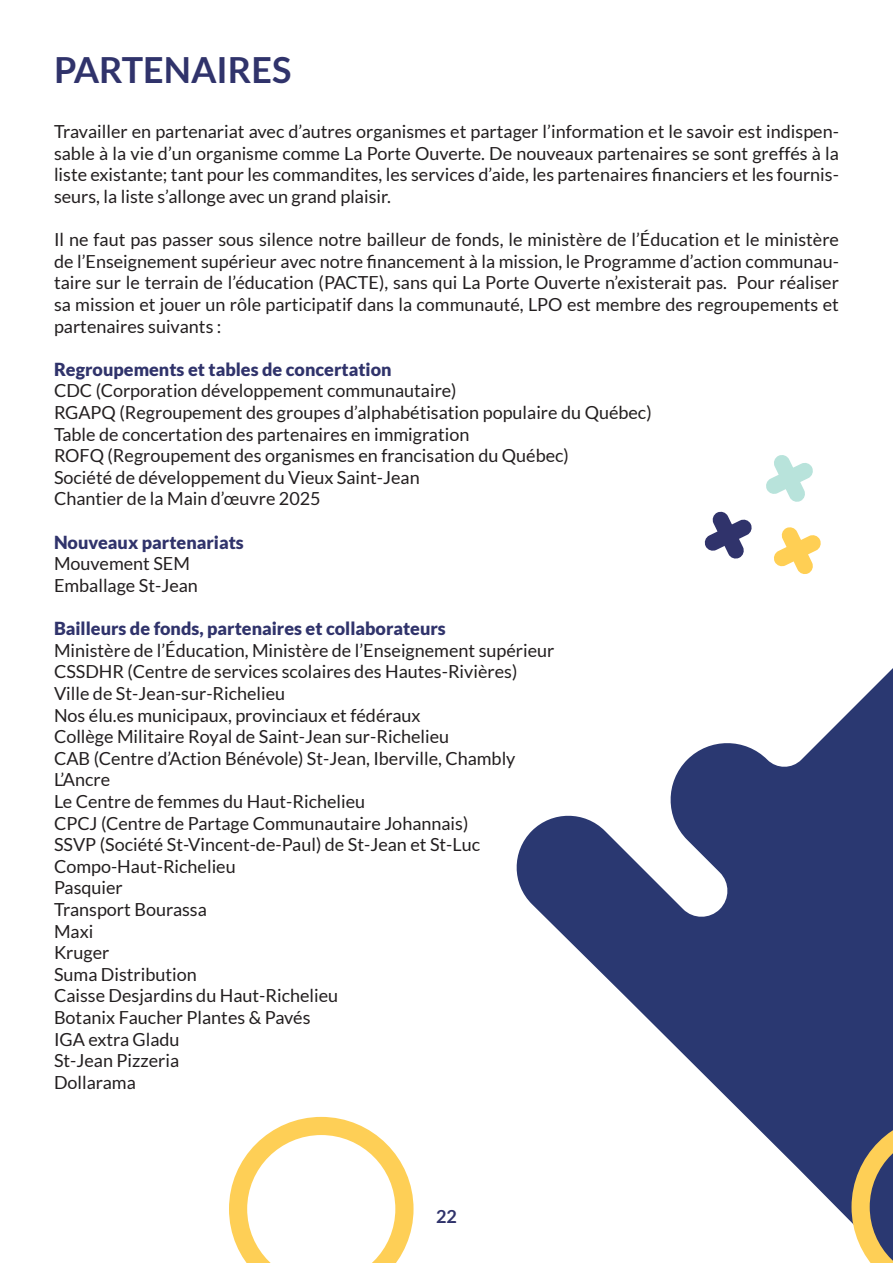
<style>
.page{position:relative;width:893px;height:1263px;background:#fff}
.page>*{position:absolute;margin:0;border:0;box-sizing:border-box;transform-origin:0 0}
.TITRE_1{font:700 36px "Lato";color:#30336b}
.t1{font:18px/21.6px "Lato";color:#231f20;text-align:justify}
.t2{font:900 18px "Lato";color:#30336b}
.t3{font:700 18px "Lato";color:#30336b}
</style>
<div class="page">
<svg style="left:516px;top:668px;width:377px;height:554px"></svg>
<svg style="left:774px;top:527px;width:47px;height:47px"></svg>
<svg style="left:766px;top:455px;width:47px;height:47px"></svg>
<svg style="left:704px;top:511px;width:48px;height:48px"></svg>
<svg style="left:229px;top:1117px;width:185px;height:146px"></svg>
<svg style="left:851px;top:1115px;width:42px;height:148px;background:#8b7f6e"></svg>
<p class="TITRE_1" style="left:54px;top:49px;width:239px">PARTENAIRES</p>
<p class="t1" style="left:54px;top:121px;width:786px">Travailler en partenariat avec d’autres organismes et partager l’information et le savoir est indispen&shy;sable à la vie d’un organisme comme La Porte Ouverte. De nouveaux partenaires se sont greffés à la liste existante; tant pour les commandites, les services d’aide, les partenaires financiers et les fournis&shy;seurs, la liste s’allonge avec un grand plaisir.</p>
<p class="t1" style="left:54px;top:229px;width:786px">Il ne faut pas passer sous silence notre bailleur de fonds, le ministère de l’Éducation et le ministère de l’Enseignement supérieur avec notre financement à la mission, le Programme d’action communau&shy;taire sur le terrain de l’éducation (PACTE), sans qui La Porte Ouverte n’existerait pas. Pour réaliser sa mission et jouer un rôle participatif dans la communauté, LPO est membre des regroupements et partenaires suivants :</p>
<p class="t2" style="left:54px;top:359px;width:339px">Regroupements et tables de concertation</p>
<p class="t1" style="left:54px;top:380px;width:404px">CDC (Corporation développement communautaire)</p>
<p class="t1" style="left:54px;top:402px;width:599px">RGAPQ (Regroupement des groupes d’alphabétisation populaire du Québec)</p>
<p class="t1" style="left:54px;top:423px;width:417px">Table de concertation des partenaires en immigration</p>
<p class="t1" style="left:54px;top:445px;width:516px">ROFQ (Regroupement des organismes en francisation du Québec)</p>
<p class="t1" style="left:54px;top:466px;width:367px">Société de développement du Vieux Saint-Jean</p>
<p class="t1" style="left:54px;top:488px;width:268px">Chantier de la Main d’œuvre 2025</p>
<p class="t2" style="left:54px;top:531px;width:191px">Nouveaux partenariats</p>
<p class="t1" style="left:54px;top:553px;width:137px">Mouvement SEM</p>
<p class="t1" style="left:54px;top:574px;width:145px">Emballage St-Jean</p>
<p class="t2" style="left:54px;top:618px;width:393px">Bailleurs de fonds, partenaires et collaborateurs</p>
<p class="t1" style="left:54px;top:639px;width:502px">Ministère de l’Éducation, Ministère de l’Enseignement supérieur</p>
<p class="t1" style="left:54px;top:661px;width:465px">CSSDHR (Centre de services scolaires des Hautes-Rivières)</p>
<p class="t1" style="left:54px;top:682px;width:233px">Ville de St-Jean-sur-Richelieu</p>
<p class="t1" style="left:54px;top:704px;width:368px">Nos élu.es municipaux, provinciaux et fédéraux</p>
<p class="t1" style="left:54px;top:726px;width:397px">Collège Militaire Royal de Saint-Jean sur-Richelieu</p>
<p class="t1" style="left:54px;top:747px;width:463px">CAB (Centre d’Action Bénévole) St-Jean, Iberville, Chambly</p>
<p class="t1" style="left:54px;top:769px;width:58px">L’Ancre</p>
<p class="t1" style="left:54px;top:790px;width:313px">Le Centre de femmes du Haut-Richelieu</p>
<p class="t1" style="left:54px;top:812px;width:416px">CPCJ (Centre de Partage Communautaire Johannais)</p>
<p class="t1" style="left:54px;top:834px;width:428px">SSVP (Société St-Vincent-de-Paul) de St-Jean et St-Luc</p>
<p class="t1" style="left:54px;top:855px;width:183px">Compo-Haut-Richelieu</p>
<p class="t1" style="left:54px;top:877px;width:70px">Pasquier</p>
<p class="t1" style="left:54px;top:898px;width:154px">Transport Bourassa</p>
<p class="t1" style="left:54px;top:920px;width:41px">Maxi</p>
<p class="t1" style="left:54px;top:942px;width:57px">Kruger</p>
<p class="t1" style="left:54px;top:963px;width:144px">Suma Distribution</p>
<p class="t1" style="left:54px;top:985px;width:286px">Caisse Desjardins du Haut-Richelieu</p>
<p class="t1" style="left:54px;top:1006px;width:258px">Botanix Faucher Plantes &amp; Pavés</p>
<p class="t1" style="left:54px;top:1028px;width:127px">IGA extra Gladu</p>
<p class="t1" style="left:54px;top:1050px;width:127px">St-Jean Pizzeria</p>
<p class="t1" style="left:54px;top:1071px;width:83px">Dollarama</p>
<p class="t3" style="left:436px;top:1206px;width:22px">22</p>
</div>
